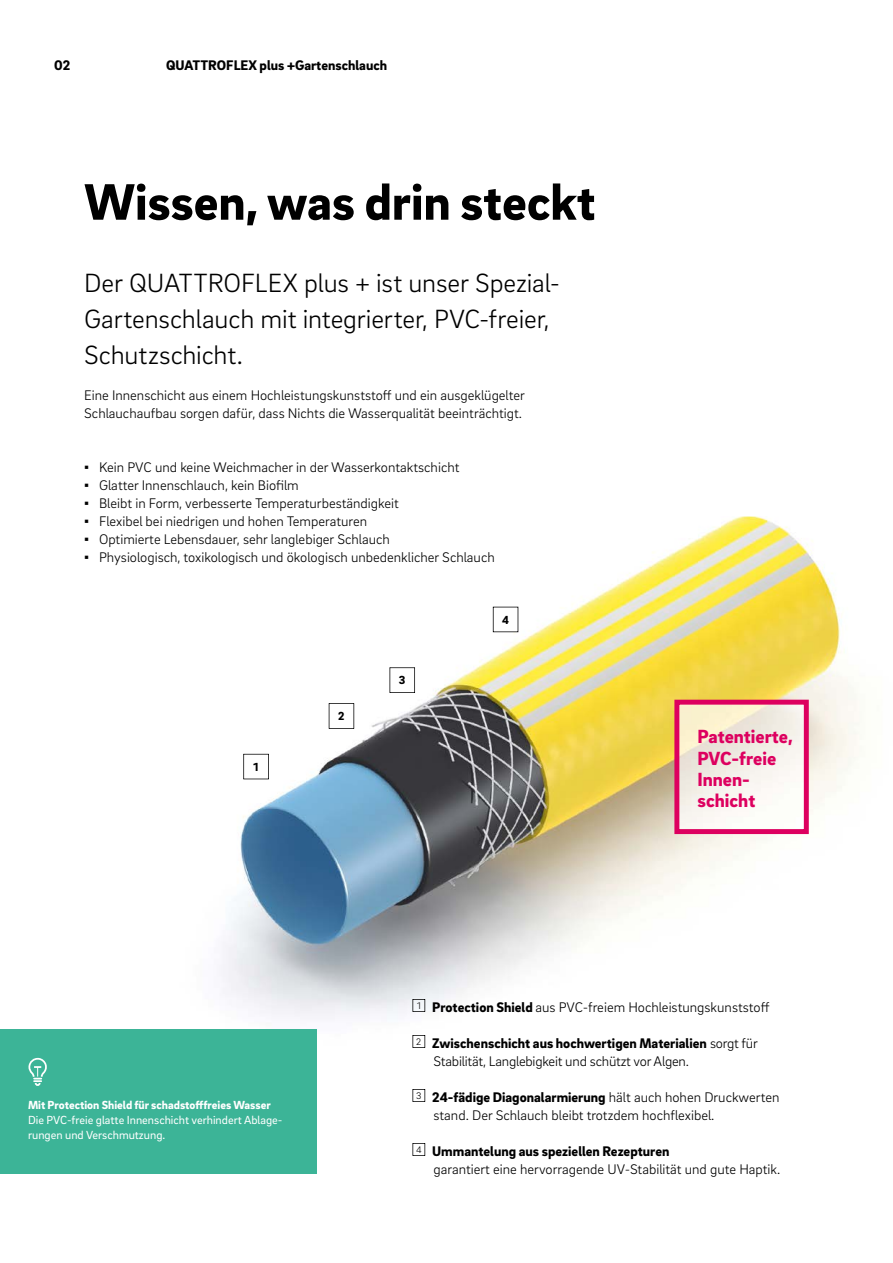
<style>
.page{position:relative;width:893px;height:1263px;background:#fff}
.page>*{position:absolute;margin:0;border:0;box-sizing:border-box;transform-origin:0 0}
.t1{font:900 52.5px "Brix Sans";color:#000}
.t2{font:300 27px/36px "Brix Sans";letter-spacing:-.005em;color:#000}
.t3{font:900 19.5px/21.5px "Brix Sans";color:#dd005f}
.t4{font:300 14.25px/18px "Brix Sans";color:#000}
.t5{font:900 14.25px "Brix Sans";color:#000}
.t6{font:12px/15px "Brix Sans";color:#fff}
.t7{font:900 12px "Brix Sans";color:#fff}
.t8{font:900 12px "Brix Sans";color:#000}
.s1{font-family:"Arial";font-weight:400}
.s2{font-weight:900}
</style>
<div class="page">
<img style="left:162px;top:516px;width:698px;height:559px">
<svg style="left:243px;top:754px;width:26px;height:25px"></svg>
<svg style="left:329px;top:703px;width:25px;height:26px"></svg>
<svg style="left:389px;top:667px;width:26px;height:26px"></svg>
<svg style="left:493px;top:607px;width:25px;height:25px"></svg>
<svg style="left:412px;top:999px;width:13px;height:13px"></svg>
<svg style="left:412px;top:1035px;width:13px;height:13px"></svg>
<svg style="left:412px;top:1089px;width:13px;height:13px"></svg>
<svg style="left:412px;top:1143px;width:13px;height:13px"></svg>
<div style="left:0;top:1030px;width:316px;height:144px;background:#3cb497"></div>
<svg style="left:28px;top:1058px;width:19px;height:28px"></svg>
<svg style="left:674px;top:700px;width:135px;height:134px"></svg>
<p class="t5" style="left:54px;top:56px;width:18px">02</p>
<p class="t5" style="left:166px;top:56px;width:222px">QUATTROFLEX plus +Gartenschlauch</p>
<h1 class="t1" style="left:84px;top:167px;width:513px">Wissen, was drin steckt</h1>
<h2 class="t2" style="left:84px;top:263px;width:478px">Der QUATTROFLEX plus + ist unser Spezial-<br>Gartenschlauch mit integrierter, PVC-freier,<br>Schutzschicht.</h2>
<p class="t4" style="left:84px;top:385px;width:442px">Eine Innenschicht aus einem Hochleistungskunststoff und ein ausgeklügelter<br>Schlauchaufbau sorgen dafür, dass Nichts die Wasserqualität beeinträchtigt.</p>
<p class="t4" style="left:84px;top:457px;width:377px"><span class="s1">▪</span> Kein PVC und keine Weichmacher in der Wasserkontaktschicht</p>
<p class="t4" style="left:84px;top:475px;width:216px"><span class="s1">▪</span> Glatter Innenschlauch, kein Biofilm</p>
<p class="t4" style="left:84px;top:493px;width:316px"><span class="s1">▪</span> Bleibt in Form, verbesserte Temperaturbeständigkeit</p>
<p class="t4" style="left:84px;top:511px;width:284px"><span class="s1">▪</span> Flexibel bei niedrigen und hohen Temperaturen</p>
<p class="t4" style="left:84px;top:529px;width:307px"><span class="s1">▪</span> Optimierte Lebensdauer, sehr langlebiger Schlauch</p>
<p class="t4" style="left:84px;top:547px;width:412px"><span class="s1">▪</span> Physiologisch, toxikologisch und ökologisch unbedenklicher Schlauch</p>
<p class="t8" style="left:502px;top:611px;width:8px">4</p>
<p class="t8" style="left:254px;top:759px;width:6px">1</p>
<p class="t8" style="left:338px;top:708px;width:8px">2</p>
<p class="t8" style="left:399px;top:672px;width:8px">3</p>
<h3 class="t3" style="left:697px;top:725px;width:97px">Patentierte,<br>PVC-freie<br>Innen&shy;schicht</h3>
<p class="t7" style="left:28px;top:1097px;width:244px">Mit Protection Shield für schadstofffreies Wasser</p>
<p class="t6" style="left:28px;top:1111px;width:256px">Die PVC-freie glatte Innenschicht verhindert Ablage&shy;rungen und Verschmutzung.</p>
<p class="t4" style="left:417px;top:997px;width:354px"><sup>1</sup> <span class="s2">Protection Shield</span> aus PVC-freiem Hochleistungskunststoff</p>
<p class="t4" style="left:433px;top:1033px;width:326px;text-indent:-17px"><sup>2</sup> <span class="s2">Zwischenschicht aus hochwertigen Materialien</span> sorgt für<br>Stabilität, Langlebigkeit und schützt vor Algen.</p>
<p class="t4" style="left:433px;top:1087px;width:348px;text-indent:-17px"><sup>3</sup> <span class="s2">24-fädige Diagonalarmierung</span> hält auch hohen Druckwerten stand. Der Schlauch bleibt trotzdem hochflexibel.</p>
<p class="t4" style="left:433px;top:1141px;width:348px;text-indent:-17px"><sup>4</sup> <span class="s2">Ummantelung aus speziellen Rezepturen<br></span>garantiert eine hervorragende UV-Stabilität und gute Haptik.</p>
</div>
